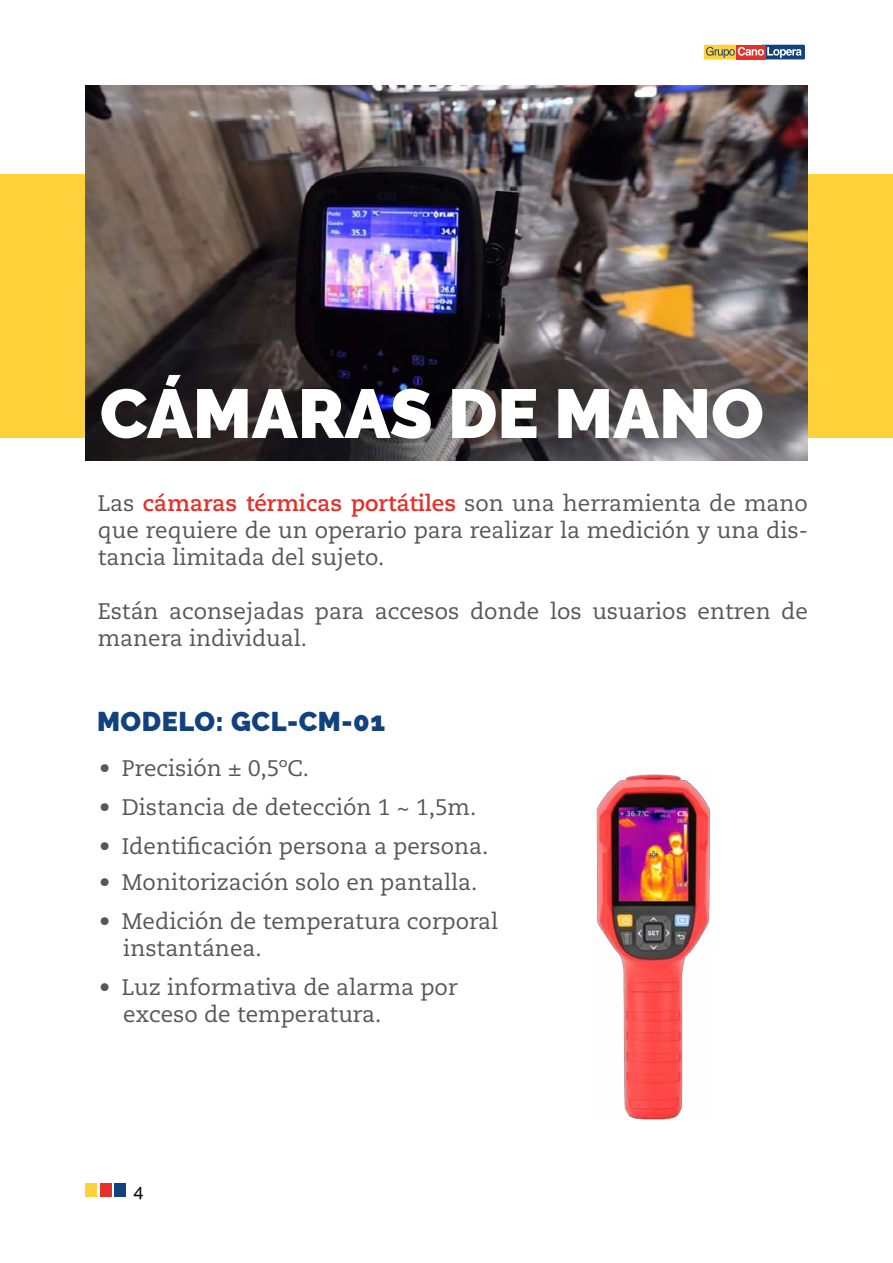
<style>
.page{position:relative;width:893px;height:1263px;background:#fff}
.page>*{position:absolute;margin:0;border:0;box-sizing:border-box;transform-origin:0 0}
.t1{font:900 69px "Raleway";color:#fff}
.t2{font:900 27px "Raleway";letter-spacing:.02em;color:#12427d}
.t3{font:22.5px/27px "Caecilia LT Std";color:#575757}
.t4{font:500 18px "Raleway";color:#000}
.s1{font-weight:700;color:#e63029}
</style>
<div class="page">
<div style="left:86px;top:1184px;width:11px;height:13px;background:#ffd13b"></div>
<div style="left:100px;top:1184px;width:11px;height:13px;background:#e63029"></div>
<div style="left:114px;top:1184px;width:11px;height:13px;background:#12427d"></div>
<svg style="left:703px;top:44px;width:102px;height:16px"></svg>
<div style="left:0;top:174px;width:893px;height:264px;background:#ffd13b"></div>
<img style="left:85px;top:85px;width:723px;height:375px">
<img style="left:596px;top:774px;width:114px;height:346px">
<h1 class="t1" style="left:100px;top:374px;width:665px">CÁMARAS DE MANO</h1>
<p class="t3" style="left:98px;top:490px;width:712px;text-align:justify">Las <span class="s1">cámaras térmicas portátiles</span> son una herramienta de mano que requiere de un operario para realizar la medición y una dis&shy;tancia limitada del sujeto.</p>
<p class="t3" style="left:98px;top:598px;width:712px">Están aconsejadas para accesos donde los usuarios entren de manera individual.</p>
<p class="t2" style="left:97px;top:706px;width:290px">MODELO: GCL-CM-01</p>
<p class="t3" style="left:99px;top:755px;width:211px">• Precisión ± 0,5ºC.</p>
<p class="t3" style="left:99px;top:794px;width:378px">• Distancia de detección 1 ~ 1,5m.</p>
<p class="t3" style="left:99px;top:833px;width:390px">• Identificación persona a persona.</p>
<p class="t3" style="left:99px;top:869px;width:380px">• Monitorización solo en pantalla.</p>
<p class="t3" style="left:123px;top:908px;width:376px;text-indent:-24px">• Medición de temperatura corporal instantánea.</p>
<p class="t3" style="left:123px;top:974px;width:336px;text-indent:-24px">• Luz informativa de alarma por exceso de temperatura.</p>
<p class="t4" style="left:133px;top:1180px;width:12px">4</p>
</div>
